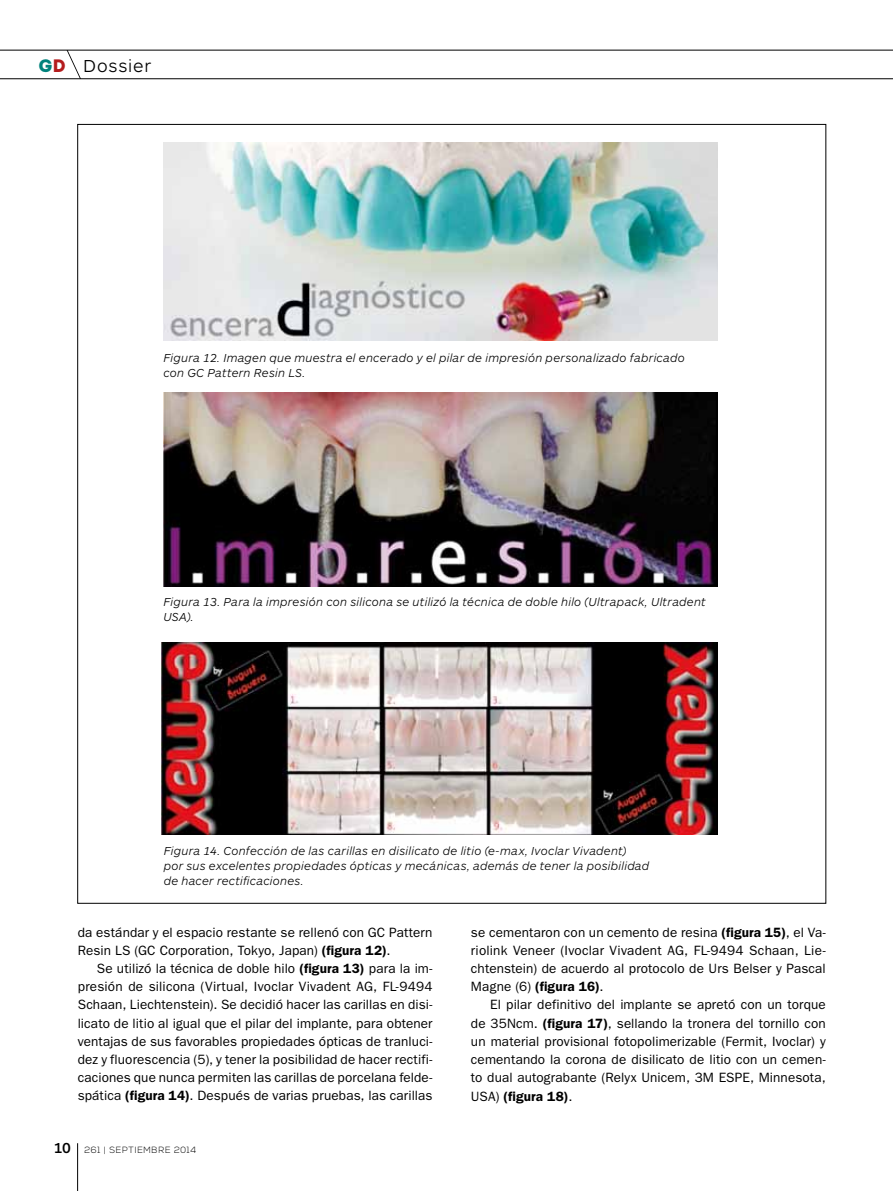
<style>
.page{position:relative;width:893px;height:1191px;background:#fff}
.page>*{position:absolute;margin:0;border:0;box-sizing:border-box;transform-origin:0 0}
.t1{font:300 18px "ARS Maquette Pro";letter-spacing:.045em;color:#000}
.t2{font:13.5px/18.1px "ITC Franklin Gothic Std";letter-spacing:.01em;color:#000;text-align:justify}
.t3{font:italic 300 12px/15px "ARS Maquette Pro";letter-spacing:.015em;color:#000}
.t4{font:300 9px "Nexa";letter-spacing:.07em;color:#000}
.s1{font-family:"Intro";font-weight:400;color:#00827c}
.s2{font-family:"Intro";font-weight:400;color:#b41c1d}
.s3{font-weight:600}
.s4{font-family:"ARS Maquette Pro";font-weight:500;font-size:15px}
</style>
<div class="page">
<hr style="left:77px;top:1143px;width:1px;height:48px;background:#000">
<svg style="left:0;top:50px;width:893px;height:29px"></svg>
<img style="left:163px;top:143px;width:554px;height:198px">
<img style="left:163px;top:393px;width:554px;height:193px">
<img style="left:162px;top:642px;width:555px;height:192px">
<h1 class="t1" style="left:38px;top:54px;width:114px"><span class="s1">g</span><span class="s2">d</span> Dossier</h1>
<p class="t3" style="left:163px;top:349px;width:523px">Figura 12. Imagen que muestra el encerado y el pilar de impresión personalizado fabricado con GC Pattern Resin LS.</p>
<p class="t3" style="left:163px;top:594px;width:544px">Figura 13. Para la impresión con silicona se utilizó la técnica de doble hilo (Ultrapack, Ultradent<br>USA).</p>
<p class="t3" style="left:164px;top:843px;width:487px">Figura 14. Confección de las carillas en disilicato de litio (e-max, Ivoclar Vivadent)<br>por sus excelentes propiedades ópticas y mecánicas, además de tener la posibilidad de hacer rectificaciones.</p>
<p class="t2" style="left:78px;top:923px;width:356px">da estándar y el espacio restante se rellenó con GC Pattern<br>Resin LS (GC Corporation, Tokyo, Japan) <span class="s3">(figura 12)</span>.</p>
<p class="t2" style="left:78px;top:959px;width:356px;text-indent:19px">Se utilizó la técnica de doble hilo <span class="s3">(figura 13)</span> para la im&shy;presión de silicona (Virtual, Ivoclar Vivadent AG, FL-9494<br>Schaan, Liechtenstein). Se decidió hacer las carillas en disi&shy;licato de litio al igual que el pilar del implante, para obtener ventajas de sus favorables propiedades ópticas de tranluci&shy;dez y fluorescencia (5), y tener la posibilidad de hacer rectifi&shy;caciones que nunca permiten las carillas de porcelana felde&shy;spática <span class="s3">(figura 14)</span>. Después de varias pruebas, las carillas</p>
<p class="t4" style="left:54px;top:1144px;width:144px"><span class="s4">10</span> 261 | SEPTIEMBRE 2014</p>
<p class="t2" style="left:471px;top:923px;width:356px">se cementaron con un cemento de resina <span class="s3">(figura 15)</span>, el Va&shy;riolink Veneer (Ivoclar Vivadent AG, FL-9494 Schaan, Lie&shy;chtenstein) de acuerdo al protocolo de Urs Belser y Pascal Magne (6) <span class="s3">(figura 16)</span>.</p>
<p class="t2" style="left:471px;top:995px;width:356px;text-indent:19px">El pilar definitivo del implante se apretó con un torque de 35Ncm. <span class="s3">(figura 17)</span>, sellando la tronera del tornillo con un material provisional fotopolimerizable (Fermit, Ivoclar) y cementando la corona de disilicato de litio con un cemen&shy;to dual autograbante (Relyx Unicem, 3M ESPE, Minnesota, USA) <span class="s3">(figura 18)</span>.</p>
</div>
